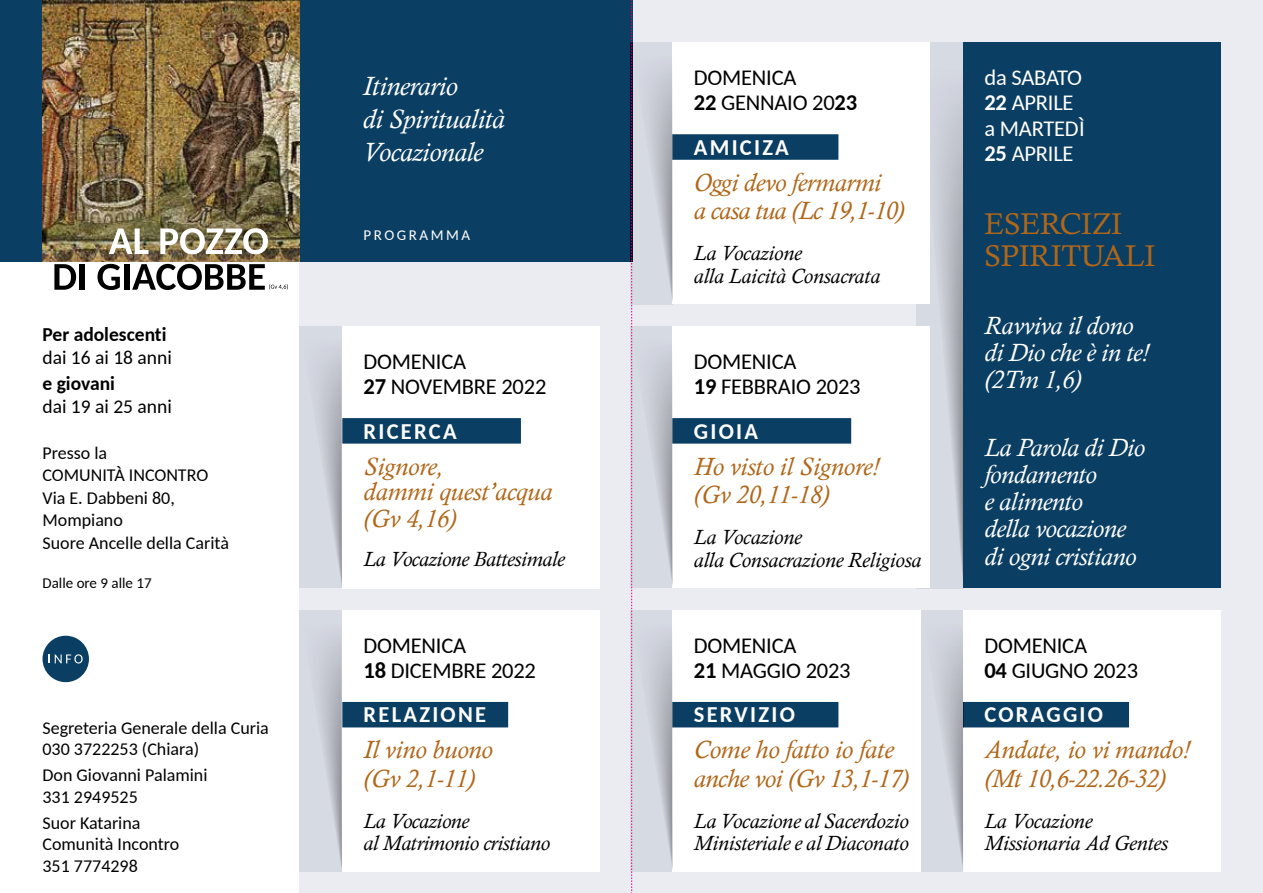
<style>
.page{position:relative;width:1263px;height:893px;background:#fff}
.page>*{position:absolute;margin:0;border:0;box-sizing:border-box;transform-origin:0 0}
.t1{font:30px/32px "Calisto";letter-spacing:-.01em;color:#b06719}
.t2{font:italic 27px/33px "Calisto";letter-spacing:-.01em;color:#fff}
.t3{font:italic 25.5px/28.5px "Calisto";color:#b06719}
.t4{font:italic 25.5px/27.2px "Calisto";letter-spacing:-.01em;color:#fff}
.t5{font:22.5px/25.5px "Carlito";letter-spacing:-.01em;color:#000}
.t6{font:700 22.5px "Carlito";letter-spacing:.1em;color:#fff}
.t7{font:22.5px/25.5px "Carlito";letter-spacing:-.01em;color:#fff}
.t8{font:italic 21px/22.4px "Calisto";color:#000}
.t9{font:19.5px "Carlito";color:#000}
.t10{font:700 19.5px "Carlito";color:#000}
.t11{font:18px/21.6px "Carlito";color:#000}
.t12{font:15px "Carlito";color:#000}
.t13{font:15px "Carlito";letter-spacing:.17em;color:#fff}
.s1{font-weight:700}
</style>
<div class="page">
<div style="left:300px;top:0;width:963px;height:893px;background:#eaecf1"></div>
<svg style="left:300px;top:326px;width:42px;height:262px;background:#cccfd8"></svg>
<svg style="left:917px;top:43px;width:46px;height:545px;background:#c8cbd4"></svg>
<div style="left:963px;top:43px;width:257px;height:545px;background:#0a3e62"></div>
<div style="left:0;top:0;width:632px;height:261px;background:#0a3e62"></div>
<img style="left:43px;top:0;width:257px;height:261px">
<div style="left:43px;top:636px;width:46px;height:46px;background:#0a3e62;border-radius:50%"></div>
<svg style="left:49px;top:654px;width:34px;height:9px"></svg>
<div style="left:963px;top:610px;width:257px;height:262px;background:#fff"></div>
<div style="left:963px;top:702px;width:166px;height:25px;background:#0a3e62"></div>
<div style="left:342px;top:610px;width:258px;height:262px;background:#fff"></div>
<div style="left:342px;top:702px;width:166px;height:25px;background:#0a3e62"></div>
<svg style="left:109px;top:228px;width:40px;height:26px"></svg>
<svg style="left:160px;top:228px;width:108px;height:26px;background:#b4ae9b"></svg>
<svg style="left:54px;top:264px;width:22px;height:26px"></svg>
<div style="left:80px;top:264px;width:5px;height:26px;background:#000"></div>
<svg style="left:97px;top:264px;width:23px;height:26px"></svg>
<div style="left:124px;top:264px;width:5px;height:26px;background:#000"></div>
<svg style="left:132px;top:264px;width:156px;height:26px"></svg>
<div style="left:673px;top:43px;width:257px;height:261px;background:#fff"></div>
<div style="left:673px;top:134px;width:165px;height:26px;background:#0a3e62"></div>
<div style="left:673px;top:326px;width:257px;height:262px;background:#fff"></div>
<div style="left:673px;top:418px;width:178px;height:26px;background:#0a3e62"></div>
<div style="left:673px;top:610px;width:248px;height:262px;background:#fff"></div>
<div style="left:673px;top:702px;width:165px;height:25px;background:#0a3e62"></div>
<svg style="left:300px;top:610px;width:42px;height:262px;background:#cccfd8"></svg>
<svg style="left:921px;top:610px;width:42px;height:262px;background:#ccd0d9"></svg>
<svg style="left:631px;top:0;width:42px;height:893px;background:#cecdd7"></svg>
<div style="left:342px;top:326px;width:258px;height:262px;background:#fff"></div>
<div style="left:342px;top:418px;width:179px;height:26px;background:#0a3e62"></div>
<p class="t10" style="left:43px;top:321px;width:126px">Per adolescenti</p>
<p class="t9" style="left:43px;top:344px;width:131px">dai 16 ai 18 anni</p>
<p class="t10" style="left:43px;top:370px;width:74px">e giovani</p>
<p class="t9" style="left:43px;top:393px;width:131px">dai 19 ai 25 anni</p>
<p class="t11" style="left:43px;top:441px;width:188px;line-height:22.5px">Presso la<br>COMUNITÀ INCONTRO<br>Via E. Dabbeni 80,<br>Mompiano<br>Suore Ancelle della Carità</p>
<p class="t12" style="left:43px;top:572px;width:111px">Dalle ore 9 alle 17</p>
<p class="t11" style="left:43px;top:716px;width:228px">Segreteria Generale della Curia<br>030 3722253 (Chiara)</p>
<p class="t11" style="left:43px;top:763px;width:166px">Don Giovanni Palamini<br>331 2949525</p>
<p class="t11" style="left:43px;top:811px;width:138px">Suor Katarina<br>Comunità Incontro<br>351 7774298</p>
<p class="t2" style="left:363px;top:69px;width:144px">Itinerario<br>di Spiritualità<br>Vocazionale</p>
<p class="t13" style="left:364px;top:225px;width:108px">PROGRAMMA</p>
<p class="t5" style="left:364px;top:347px;width:184px">DOMENICA<br><span class="s1">27</span> NOVEMBRE 2022</p>
<p class="t6" style="left:364px;top:416px;width:95px">RICERCA</p>
<p class="t3" style="left:364px;top:453px;width:190px;line-height:26.2px">Signore,<br>dammi quest’acqua (Gv 4,16)</p>
<p class="t8" style="left:364px;top:548px;width:203px">La Vocazione Battesimale</p>
<p class="t5" style="left:364px;top:631px;width:174px">DOMENICA<br><span class="s1">18</span> DICEMBRE 2022</p>
<p class="t6" style="left:364px;top:699px;width:124px">RELAZIONE</p>
<p class="t3" style="left:364px;top:736px;width:131px">Il vino buono (Gv 2,1-11)</p>
<p class="t8" style="left:364px;top:810px;width:188px">La Vocazione<br>al Matrimonio cristiano</p>
<p class="t5" style="left:694px;top:64px;width:165px">DOMENICA<br><span class="s1">22</span> GENNAIO 20<span class="s1">23</span></p>
<p class="t6" style="left:694px;top:132px;width:96px">AMICIZA</p>
<p class="t3" style="left:694px;top:168px;width:212px">Oggi devo fermarmi<br>a casa tua (Lc 19,1-10)</p>
<p class="t8" style="left:694px;top:242px;width:188px">La Vocazione<br>alla Laicità Consacrata</p>
<p class="t5" style="left:694px;top:347px;width:168px">DOMENICA<br><span class="s1">19</span> FEBBRAIO 2023</p>
<p class="t6" style="left:694px;top:416px;width:66px">GIOIA</p>
<p class="t3" style="left:694px;top:452px;width:187px">Ho visto il Signore! (Gv 20,11-18)</p>
<p class="t8" style="left:694px;top:526px;width:229px">La Vocazione<br>alla Consacrazione Religiosa</p>
<p class="t5" style="left:694px;top:631px;width:158px">DOMENICA<br><span class="s1">21</span> MAGGIO 2023</p>
<p class="t6" style="left:694px;top:699px;width:103px">SERVIZIO</p>
<p class="t3" style="left:694px;top:736px;width:216px">Come ho fatto io fate anche voi (Gv 13,1-17)</p>
<p class="t8" style="left:694px;top:810px;width:216px">La Vocazione al Sacerdozio<br>Ministeriale e al Diaconato</p>
<p class="t7" style="left:984px;top:64px;width:102px">da SABATO<br><span class="s1">22</span> APRILE a MARTEDÌ<br><span class="s1">25</span> APRILE</p>
<h1 class="t1" style="left:984px;top:207px;width:172px">ESERCIZI<br>SPIRITUALI</h1>
<p class="t4" style="left:984px;top:312px;width:166px">Ravviva il dono di Dio che è in te! (2Tm 1,6)</p>
<p class="t4" style="left:984px;top:434px;width:162px">La Parola di Dio fondamento<br>e alimento<br>della vocazione di ogni cristiano</p>
<p class="t5" style="left:984px;top:631px;width:155px">DOMENICA<br><span class="s1">04</span> GIUGNO 2023</p>
<p class="t6" style="left:984px;top:699px;width:120px">CORAGGIO</p>
<p class="t3" style="left:984px;top:736px;width:207px">Andate, io vi mando! (Mt 10,6-22.26-32)</p>
<p class="t8" style="left:984px;top:810px;width:185px">La Vocazione<br>Missionaria Ad Gentes</p>
</div>
